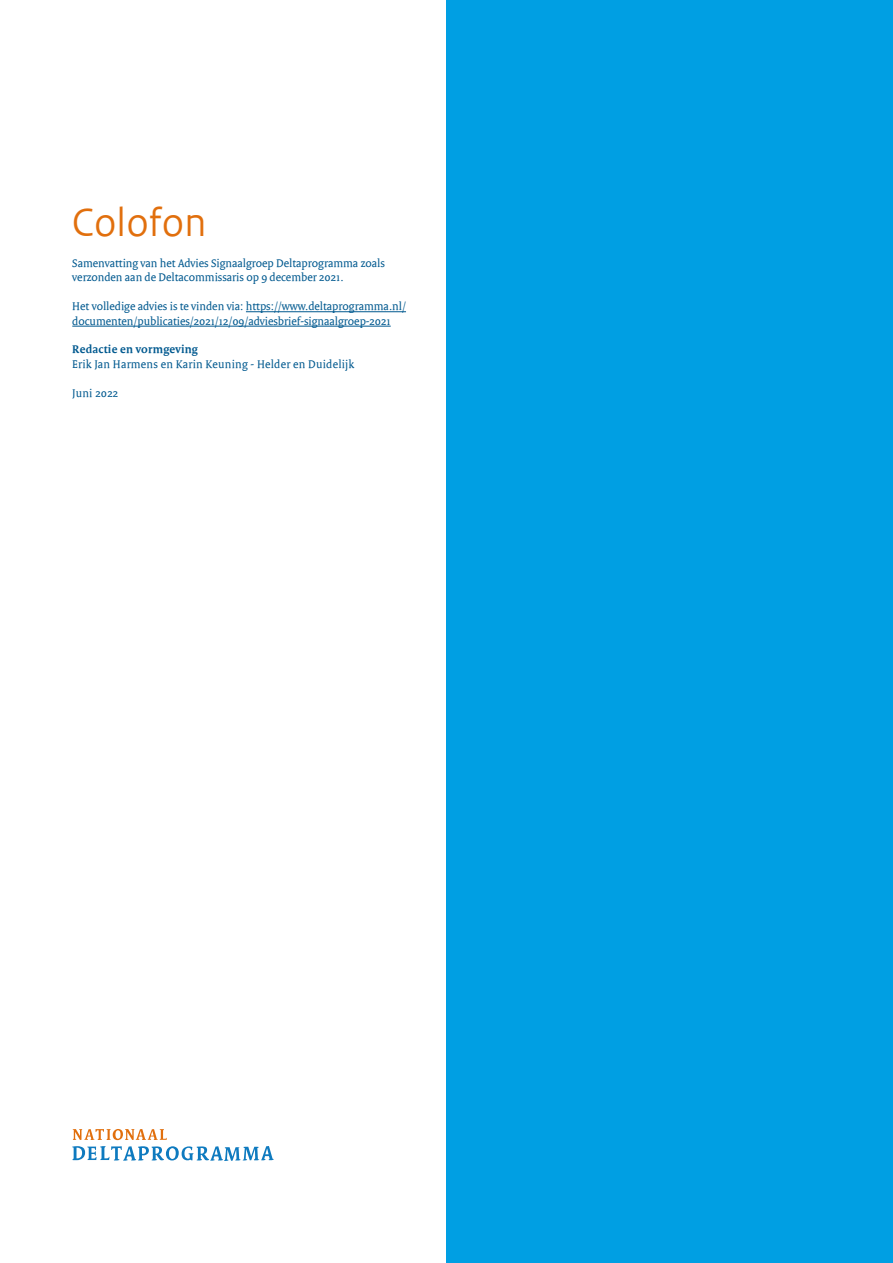
<style>
.page{position:relative;width:893px;height:1263px;background:#fff}
.page>*{position:absolute;margin:0;border:0;box-sizing:border-box;transform-origin:0 0}
.t1{font:42px "Rijksoverheid Sans Heading TT Regular 2";letter-spacing:.02em;color:#e16f0d}
.t2{font:12px/14.4px "Rijksoverheid Serif";color:#00598f}
.t3{font:12px "Rijksoverheid Serif Regular 2";letter-spacing:.02em;color:#00598f}
.t4{font:700 12px "Rijksoverheid Serif";letter-spacing:.02em;color:#00598f}
.s1{font-family:"Rijksoverheid Serif Regular 2"}
</style>
<div class="page">
<div style="left:446px;top:0;width:447px;height:1263px;background:#009fe3"></div>
<hr style="left:246px;top:311px;width:160px;height:1px;background:#00598f">
<hr style="left:72px;top:326px;width:319px;height:1px;background:#00598f">
<svg style="left:73px;top:1129px;width:94px;height:11px"></svg>
<svg style="left:72px;top:1146px;width:202px;height:15px"></svg>
<p class="t1" style="left:72px;top:198px;width:135px">Colofon</p>
<p class="t2" style="left:72px;top:256px;width:314px">Samenvatting van het Advies Signaalgroep Deltaprogramma zoals <span class="s1">verzonden aan de Deltacommissaris op 9 december 2021.</span></p>
<p class="t2" style="left:72px;top:299px;width:335px"><span class="s1">Het volledige advies is te vinden via:</span> https://www.deltaprogramma.nl/ documenten/publicaties/2021/12/09/adviesbrief-signaalgroep-2021</p>
<p class="t4" style="left:72px;top:342px;width:127px">Redactie en vormgeving</p>
<p class="t3" style="left:72px;top:357px;width:284px">Erik Jan Harmens en Karin Keuning - Helder en Duidelijk</p>
<p class="t3" style="left:72px;top:386px;width:47px">Juni 2022</p>
</div>
